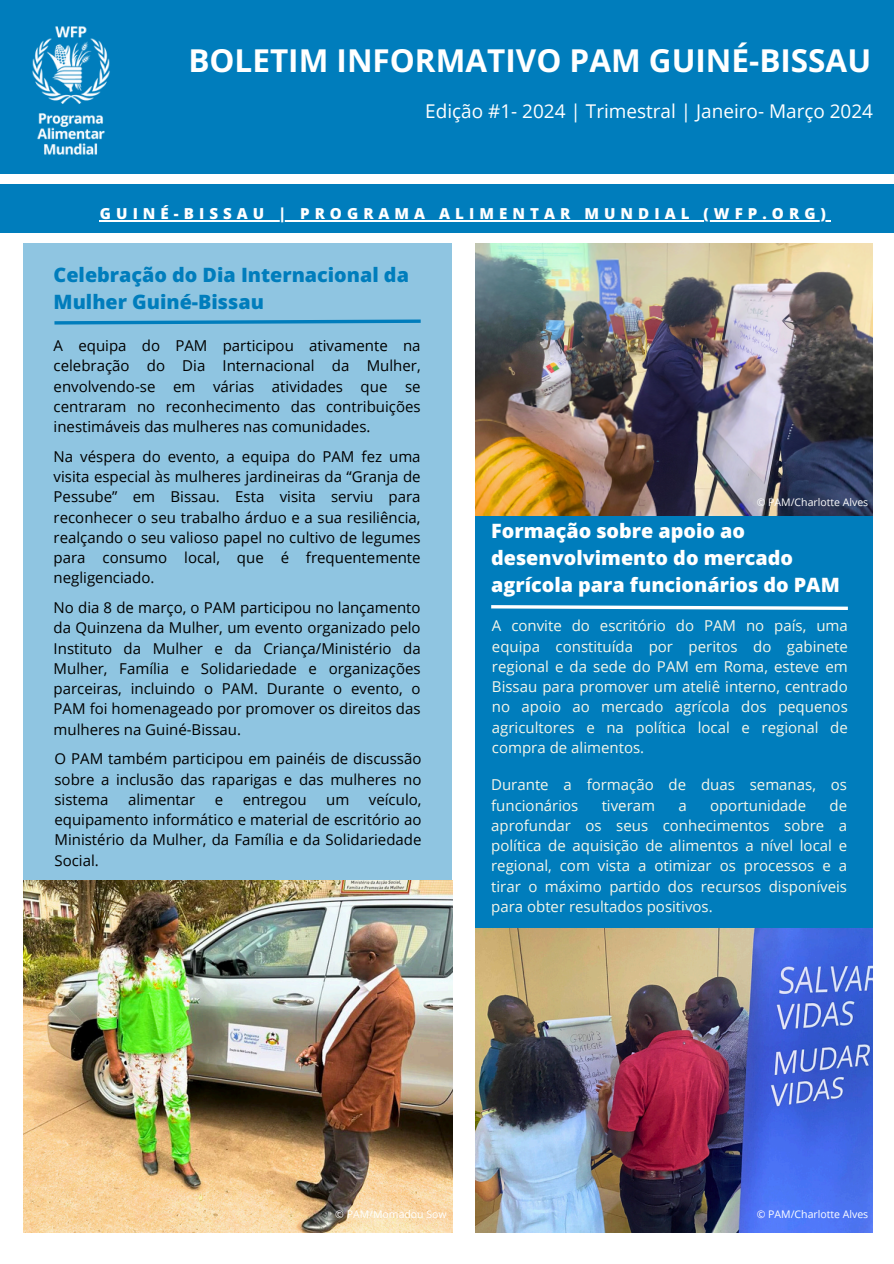
<style>
.page{position:relative;width:894px;height:1264px;background:#fff}
.page>*{position:absolute;margin:0;border:0;box-sizing:border-box;transform-origin:0 0}
.t1{font:700 31.5px "Open Sans";color:#fff}
.t2{font:800 19.8px/27px "Open Sans";color:#fff}
.t3{font:800 19.8px/27px "Open Sans";color:#007dbc}
.t4{font:18.9px "Open Sans";color:#fff}
.t5{font:800 15.15px "Open Sans";letter-spacing:.335em;color:#fff}
.t6{font:15px/20.2px "Open Sans";color:#000;text-align:justify}
.t7{font:15px/20.2px "Open Sans";color:#f6f6e9;text-align:justify}
.t8{font:10.5px "Open Sans";color:#fff}
</style>
<div class="page">
<div style="left:475px;top:250px;width:397px;height:982px;background:#007dbc"></div>
<img style="left:475px;top:244px;width:397px;height:271px">
<div style="left:23px;top:244px;width:429px;height:988px;background:#8fc5e1"></div>
<div style="left:0;top:0;width:893px;height:173px;background:#007dbc"></div>
<img style="left:32px;top:26px;width:78px;height:129px">
<div style="left:0;top:184px;width:893px;height:49px;background:#007dbc"></div>
<svg style="left:54px;top:319px;width:367px;height:6px"></svg>
<svg style="left:491px;top:605px;width:357px;height:5px"></svg>
<hr style="left:100px;top:220px;width:730px;height:1px;background:#fff">
<img style="left:475px;top:928px;width:397px;height:304px">
<img style="left:23px;top:881px;width:429px;height:351px">
<h2 class="t1" style="left:188px;top:38px;width:684px">BOLETIM INFORMATIVO PAM GUINÉ-BISSAU</h2>
<h5 class="t4" style="left:425px;top:97px;width:449px">Edição #1- 2024 | Trimestral | Janeiro- Março 2024</h5>
<h5 class="t5" style="left:100px;top:203px;width:727px">GUINÉ-BISSAU | PROGRAMA ALIMENTAR MUNDIAL (WFP.ORG)</h5>
<h1 class="t3" style="left:54px;top:261px;width:357px">Celebração do Dia Internacional da<br>Mulher Guiné-Bissau</h1>
<h3 class="t6" style="left:54px;top:335px;width:368px">A equipa do PAM participou ativamente na celebração do Dia Internacional da Mulher, envolvendo-se em várias atividades que se centraram no reconhecimento das contribuições inestimáveis das mulheres nas comunidades.</h3>
<h5 class="t6" style="left:54px;top:446px;width:368px">Na véspera do evento, a equipa do PAM fez uma visita especial às mulheres jardineiras da “Granja de Pessube” em Bissau. Esta visita serviu para reconhecer o seu trabalho árduo e a sua resiliência, realçando o seu valioso papel no cultivo de legumes para consumo local, que é frequentemente negligenciado.</h5>
<h5 class="t6" style="left:54px;top:597px;width:368px">No dia 8 de março, o PAM participou no lançamento da Quinzena da Mulher, um evento organizado pelo Instituto da Mulher e da Criança/Ministério da Mulher, Família e Solidariedade e organizações parceiras, incluindo o PAM. Durante o evento, o PAM foi homenageado por promover os direitos das mulheres na Guiné-Bissau.</h5>
<p class="t6" style="left:54px;top:748px;width:368px">O PAM também participou em painéis de discussão sobre a inclusão das raparigas e das mulheres no sistema</p>
<p class="t6" style="left:54px;top:788px;width:368px;text-indent:314px">veículo, equipamento informático e material de escritório ao Ministério da Mulher, da Família e da Solidariedade Social.</p>
<p class="t6" style="left:128px;top:788px;width:69px">alimentar</p>
<p class="t6" style="left:215px;top:788px;width:10px">e</p>
<p class="t6" style="left:243px;top:788px;width:65px">entregou</p>
<p class="t6" style="left:326px;top:788px;width:25px">um</p>
<h5 class="t8" style="left:756px;top:494px;width:113px">© PAM/Charlotte Alves</h5>
<h5 class="t2" style="left:491px;top:516px;width:350px">Formação sobre apoio ao desenvolvimento do mercado agrícola para funcionários do PAM</h5>
<h4 class="t7" style="left:492px;top:615px;width:357px">A convite do escritório do PAM no país, uma equipa constituída por peritos do gabinete regional e da sede do PAM em Roma, esteve em Bissau para promover um ateliê interno, centrado no apoio ao mercado agrícola dos pequenos agricultores e na política local e regional de compra de alimentos.</h4>
<p class="t7" style="left:491px;top:774px;width:357px">Durante a formação de duas semanas, os funcionários</p>
<p class="t7" style="left:491px;top:794px;width:357px;text-indent:338px">de aprofundar os seus conhecimentos sobre a política de aquisição de alimentos a nível local e regional, com vista a otimizar os processos e a tirar o máximo partido dos recursos disponíveis para obter resultados positivos.</p>
<p class="t7" style="left:601px;top:794px;width:55px">tiveram</p>
<p class="t7" style="left:678px;top:794px;width:10px">a</p>
<p class="t7" style="left:709px;top:794px;width:98px">oportunidade</p>
<p class="t8" style="left:335px;top:1206px;width:113px">© PAM/Momadou Sow</p>
<h2 class="t8" style="left:756px;top:1206px;width:113px">© PAM/Charlotte Alves</h2>
</div>
